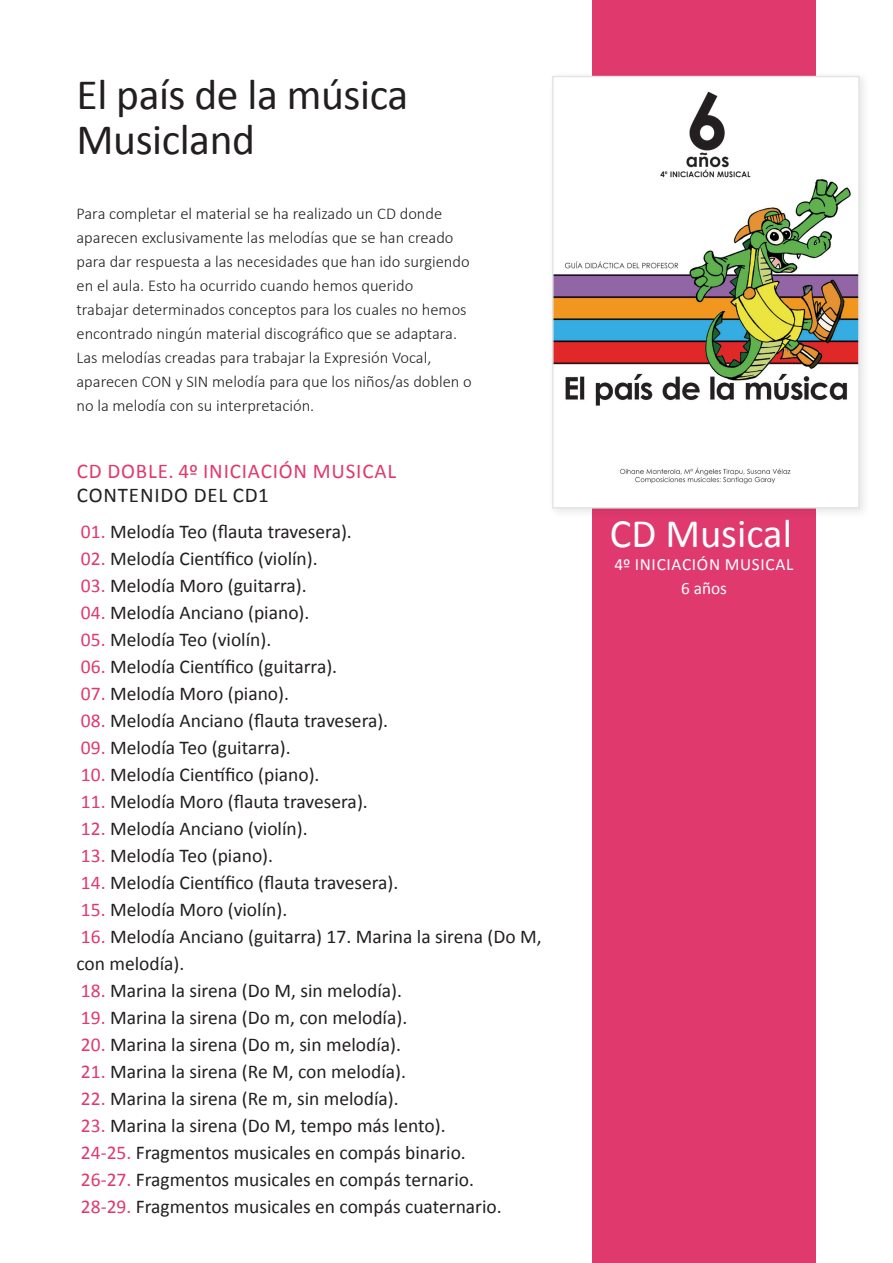
<style>
.page{position:relative;width:893px;height:1263px;background:#fff}
.page>*{position:absolute;margin:0;border:0;box-sizing:border-box;transform-origin:0 0}
.t1{font:43.5px "Calibri";letter-spacing:-.01em;color:#231f20}
.t2{font:40.5px "Calibri";color:#fff}
.t3{font:21px "Calibri";letter-spacing:.04em;color:#df396d}
.t4{font:21px "Calibri";letter-spacing:.04em;color:#231f20}
.t5{font:19.5px/27px "Calibri";color:#231f20}
.t6{font:17.25px "Calibri";letter-spacing:.04em;color:#fff}
.t7{font:300 16.5px/24px "Calibri";color:#231f20}
.s1{color:#df396d}
</style>
<div class="page">
<div style="left:592px;top:0;width:224px;height:1263px;background:#df396d"></div>
<div style="left:547px;top:71px;width:324px;height:449px;background:#231f20;opacity:.11"></div>
<img style="left:555px;top:79px;width:302px;height:427px">
<div style="left:552px;top:76px;width:308px;height:433px;border:2px solid #e4e5e7"></div>
<p class="t1" style="left:77px;top:67px;width:333px">El país de la música</p>
<p class="t1" style="left:77px;top:112px;width:180px">Musicland</p>
<p class="t7" style="left:77px;top:201px;width:397px">Para completar el material se ha realizado un CD donde aparecen exclusivamente las melodías que se han creado para dar respuesta a las necesidades que han ido surgiendo en el aula. Esto ha ocurrido cuando hemos querido<br>trabajar determinados conceptos para los cuales no hemos encontrado ningún material discográfico que se adaptara.<br>Las melodías creadas para trabajar la Expresión Vocal, aparecen CON y SIN melodía para que los niños/as doblen o no la melodía con su interpretación.</p>
<p class="t3" style="left:77px;top:458px;width:321px">CD DOBLE. 4º INICIACIÓN MUSICAL</p>
<p class="t4" style="left:77px;top:482px;width:193px">CONTENIDO DEL CD1</p>
<p class="t5" style="left:81px;top:518px;width:272px"><span class="s1">01.</span> Melodía Teo (flauta travesera).</p>
<p class="t5" style="left:81px;top:545px;width:238px"><span class="s1">02.</span> Melodía Científico (violín).</p>
<p class="t5" style="left:81px;top:572px;width:227px"><span class="s1">03.</span> Melodía Moro (guitarra).</p>
<p class="t5" style="left:81px;top:599px;width:230px"><span class="s1">04.</span> Melodía Anciano (piano).</p>
<p class="t5" style="left:81px;top:626px;width:192px"><span class="s1">05.</span> Melodía Teo (violín).</p>
<p class="t5" style="left:81px;top:653px;width:258px"><span class="s1">06.</span> Melodía Científico (guitarra).</p>
<p class="t5" style="left:81px;top:680px;width:210px"><span class="s1">07.</span> Melodía Moro (piano).</p>
<p class="t5" style="left:81px;top:707px;width:309px"><span class="s1">08.</span> Melodía Anciano (flauta travesera).</p>
<p class="t5" style="left:81px;top:734px;width:211px"><span class="s1">09.</span> Melodía Teo (guitarra).</p>
<p class="t5" style="left:81px;top:761px;width:240px"><span class="s1">10.</span> Melodía Científico (piano).</p>
<p class="t5" style="left:81px;top:788px;width:288px"><span class="s1">11.</span> Melodía Moro (flauta travesera).</p>
<p class="t5" style="left:81px;top:815px;width:228px"><span class="s1">12.</span> Melodía Anciano (violín).</p>
<p class="t5" style="left:81px;top:842px;width:194px"><span class="s1">13.</span> Melodía Teo (piano).</p>
<p class="t5" style="left:81px;top:869px;width:319px"><span class="s1">14.</span> Melodía Científico (flauta travesera).</p>
<p class="t5" style="left:81px;top:896px;width:208px"><span class="s1">15.</span> Melodía Moro (violín).</p>
<p class="t5" style="left:77px;top:923px;width:467px"><span class="s1">16.</span> Melodía Anciano (guitarra) 17. Marina la sirena (Do M, con melodía).</p>
<p class="t5" style="left:81px;top:977px;width:323px"><span class="s1">18.</span> Marina la sirena (Do M, sin melodía).</p>
<p class="t5" style="left:81px;top:1004px;width:328px"><span class="s1">19.</span> Marina la sirena (Do m, con melodía).</p>
<p class="t5" style="left:81px;top:1031px;width:322px"><span class="s1">20.</span> Marina la sirena (Do m, sin melodía).</p>
<p class="t5" style="left:81px;top:1058px;width:327px"><span class="s1">21.</span> Marina la sirena (Re M, con melodía).</p>
<p class="t5" style="left:81px;top:1085px;width:319px"><span class="s1">22.</span> Marina la sirena (Re m, sin melodía).</p>
<p class="t5" style="left:81px;top:1112px;width:366px"><span class="s1">23.</span> Marina la sirena (Do M, tempo más lento).</p>
<p class="t5" style="left:81px;top:1139px;width:386px"><span class="s1">24-25.</span> Fragmentos musicales en compás binario.</p>
<p class="t5" style="left:81px;top:1166px;width:395px"><span class="s1">26-27.</span> Fragmentos musicales en compás ternario.</p>
<p class="t5" style="left:81px;top:1193px;width:422px"><span class="s1">28-29.</span> Fragmentos musicales en compás cuaternario.</p>
<p class="t2" style="left:610px;top:508px;width:184px">CD Musical</p>
<p class="t6" style="left:614px;top:553px;width:180px">4º INICIACIÓN MUSICAL</p>
<p class="t6" style="left:681px;top:577px;width:47px">6 años</p>
</div>
